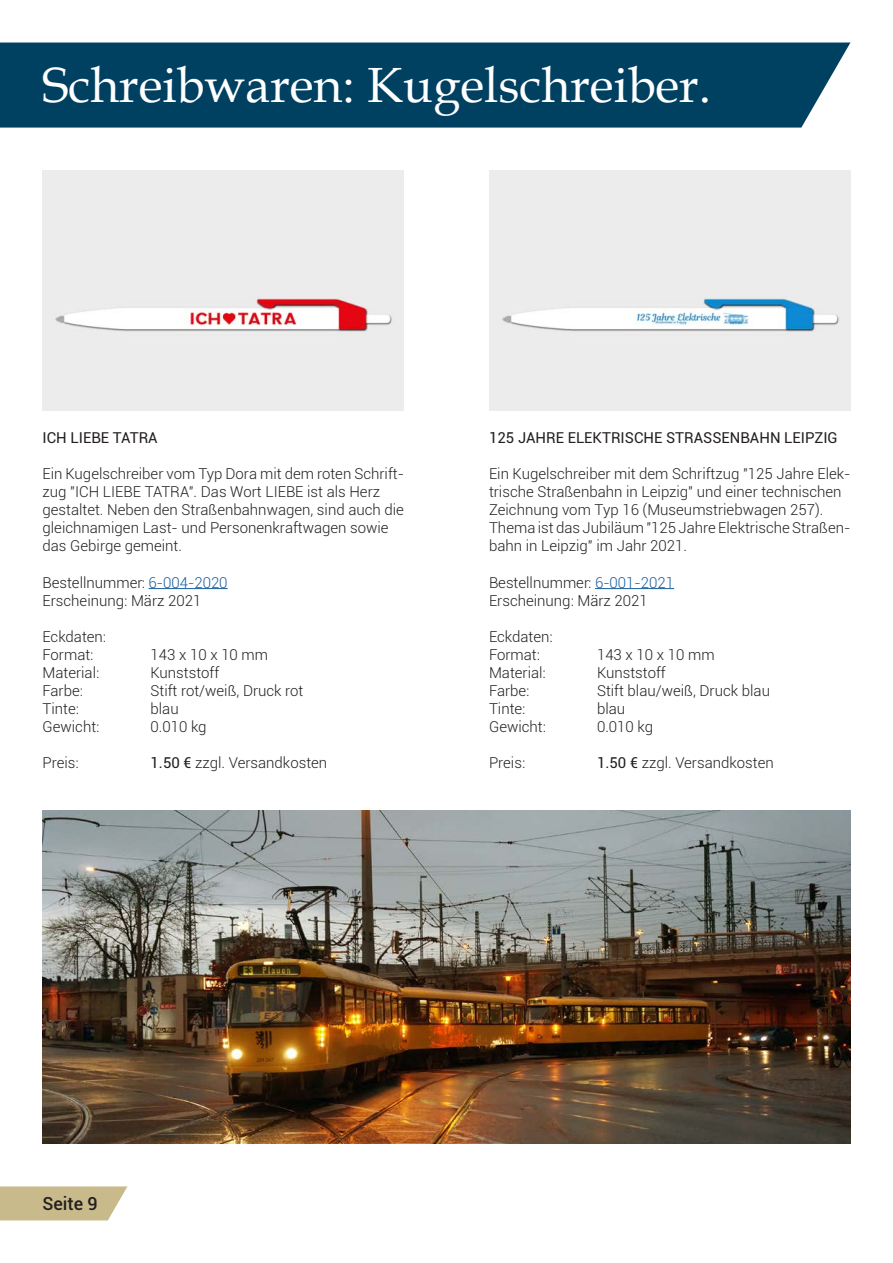
<style>
.page{position:relative;width:893px;height:1263px;background:#fff}
.page>*{position:absolute;margin:0;border:0;box-sizing:border-box;transform-origin:0 0}
.t1{font:49.5px "Book Antiqua";color:#fff}
.t2{font:500 18px "Roboto";color:#231f20}
.t3{font:300 15px/18px "Roboto";color:#231f20}
.t4{font:15px "Roboto";color:#231f20}
.s1{color:#175d9e}
.s2{font-weight:400}
</style>
<div class="page">
<div style="left:0;top:43px;width:850px;height:85px;background:#004162"></div>
<hr style="left:149px;top:588px;width:79px;height:1px;background:#175d9e">
<hr style="left:595px;top:588px;width:79px;height:1px;background:#175d9e">
<svg style="left:0;top:1186px;width:127px;height:34px"></svg>
<img style="left:43px;top:170px;width:361px;height:241px">
<img style="left:489px;top:170px;width:361px;height:241px">
<img style="left:42px;top:810px;width:808px;height:334px">
<h1 class="t1" style="left:43px;top:50px;width:670px">Schreibwaren: Kugelschreiber.</h1>
<p class="t4" style="left:43px;top:428px;width:117px">ICH LIEBE TATRA</p>
<p class="t3" style="left:43px;top:465px;width:363px">Ein Kugelschreiber vom Typ Dora mit dem roten Schrift&shy;zug "ICH LIEBE TATRA". Das Wort LIEBE ist als Herz gestaltet. Neben den Straßenbahnwagen, sind auch die gleichnamigen Last- und Personenkraftwagen sowie das Gebirge gemeint.</p>
<p class="t3" style="left:43px;top:573px;width:187px">Bestellnummer: <span class="s1">6-004-2020<br></span>Erscheinung: März 2021</p>
<p class="t3" style="left:43px;top:627px;width:65px">Eckdaten:<br>Format:</p>
<p class="t3" style="left:151px;top:645px;width:119px">143 x 10 x 10 mm</p>
<p class="t3" style="left:43px;top:663px;width:58px">Material:</p>
<p class="t3" style="left:151px;top:663px;width:70px">Kunststoff</p>
<p class="t3" style="left:43px;top:681px;width:42px">Farbe:</p>
<p class="t3" style="left:151px;top:681px;width:154px">Stift rot/weiß, Druck rot</p>
<p class="t3" style="left:43px;top:699px;width:38px">Tinte:</p>
<p class="t3" style="left:151px;top:699px;width:30px">blau</p>
<p class="t3" style="left:43px;top:717px;width:58px">Gewicht:</p>
<p class="t3" style="left:151px;top:717px;width:58px">0.010 kg</p>
<p class="t3" style="left:43px;top:753px;width:38px">Preis:</p>
<p class="t3" style="left:151px;top:753px;width:178px"><span class="s2">1.50 €</span> zzgl. Versandkosten</p>
<p class="t4" style="left:489px;top:428px;width:350px">125 JAHRE ELEKTRISCHE STRASSENBAHN LEIPZIG</p>
<p class="t3" style="left:489px;top:465px;width:363px">Ein Kugelschreiber mit dem Schriftzug "125 Jahre Elek&shy;trische Straßenbahn in Leipzig" und einer technischen Zeichnung vom Typ 16 (Museumstriebwagen 257).<br>Thema ist das Jubiläum "125 Jahre Elektrische Straßen&shy;bahn in Leipzig" im Jahr 2021.</p>
<p class="t3" style="left:489px;top:573px;width:187px">Bestellnummer: <span class="s1">6-001-2021<br></span>Erscheinung: März 2021</p>
<p class="t3" style="left:489px;top:627px;width:65px">Eckdaten:<br>Format:</p>
<p class="t3" style="left:597px;top:645px;width:119px">143 x 10 x 10 mm</p>
<p class="t3" style="left:489px;top:663px;width:58px">Material:</p>
<p class="t3" style="left:597px;top:663px;width:70px">Kunststoff</p>
<p class="t3" style="left:489px;top:681px;width:42px">Farbe:</p>
<p class="t3" style="left:597px;top:681px;width:174px">Stift blau/weiß, Druck blau</p>
<p class="t3" style="left:489px;top:699px;width:38px">Tinte:</p>
<p class="t3" style="left:597px;top:699px;width:30px">blau</p>
<p class="t3" style="left:489px;top:717px;width:58px">Gewicht:</p>
<p class="t3" style="left:597px;top:717px;width:58px">0.010 kg</p>
<p class="t3" style="left:489px;top:753px;width:38px">Preis:</p>
<p class="t3" style="left:597px;top:753px;width:178px"><span class="s2">1.50 €</span> zzgl. Versandkosten</p>
<p class="t2" style="left:42px;top:1191px;width:57px">Seite 9</p>
</div>
